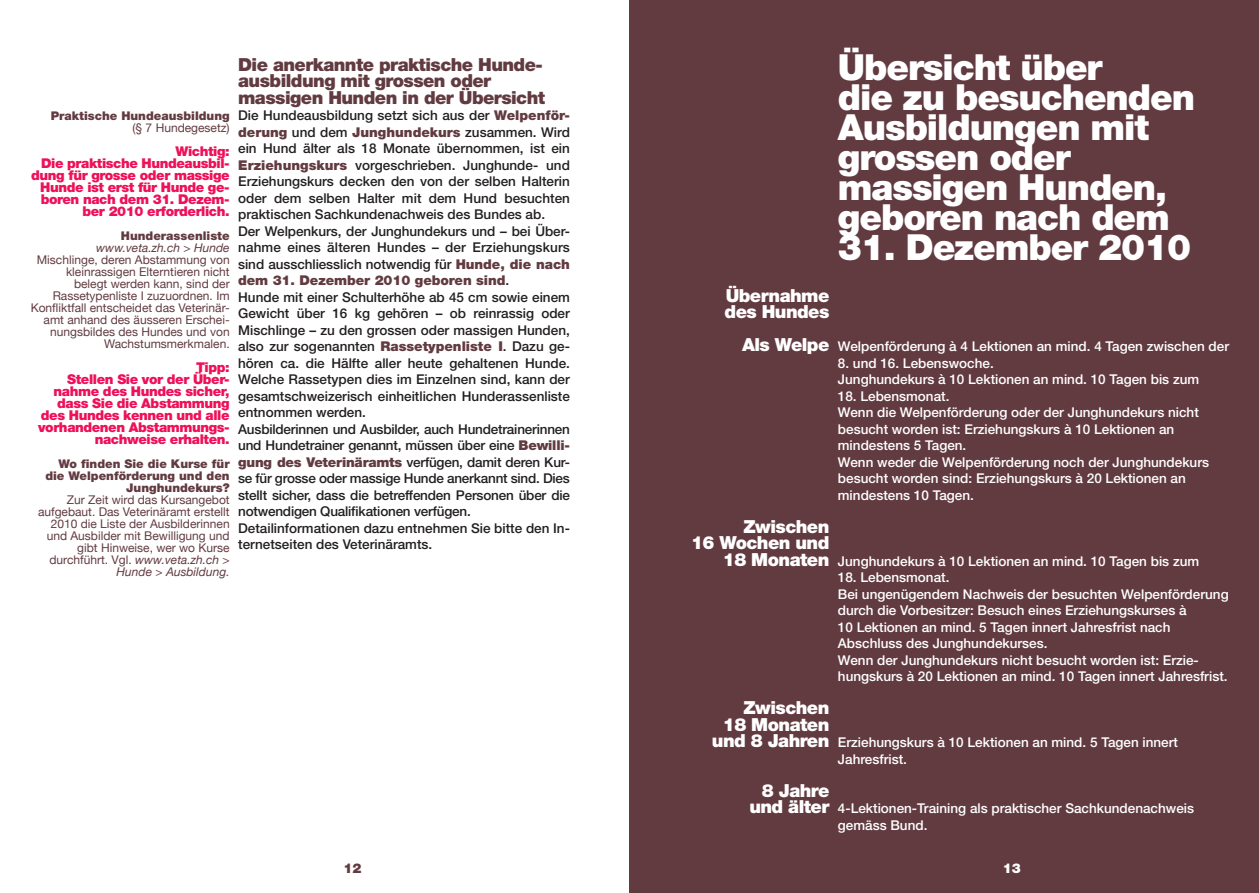
<style>
.page{position:relative;width:1259px;height:893px;background:#fff}
.page>*{position:absolute;margin:0;border:0;box-sizing:border-box;transform-origin:0 0}
.Titel_24{font:900 36px/30px "Helvetica Neue";letter-spacing:-.03em;color:#fff}
._02b_Auszeichnung_2{font:900 18px/16.5px "Helvetica Neue";letter-spacing:-.03em;color:#fff;text-align:right}
._02b_Auszeichnung_2-2{font:900 18px/16.5px "Helvetica Neue";letter-spacing:-.03em;color:#623b41}
._01_Text{font:500 13.5px/16.5px "Helvetica Neue";color:#231f20;text-align:justify}
._01_Text-2{font:500 13.5px/16.5px "Helvetica Neue";color:#fff}
._04_Marginalie_Ausze{font:900 13.5px/12px "Helvetica Neue";letter-spacing:-.03em;color:#ee1059;text-align:right}
.t1{font:900 13.5px "Helvetica Neue";color:#623b41}
.t2{font:900 13.5px "Helvetica Neue";color:#fff}
._03_Marginalie_Text{font:12px/12px "Helvetica Neue";color:#623b41;text-align:right}
._04_Marginalie_Ausze-2{font:900 12px/12px "Helvetica Neue";color:#623b41;text-align:right}
._03_Marginalie_Text-2{font:italic 12px/12px "Helvetica Neue";color:#623b41;text-align:right}
.s1{font-style:normal}
.s2{font-weight:900;color:#623b41}
</style>
<div class="page">
<div style="left:629px;top:0;width:630px;height:893px;background:#623b41"></div>
<p class="_04_Marginalie_Ausze-2" style="left:51px;top:110px;width:180px">Praktische Hundeausbildung</p>
<p class="_03_Marginalie_Text" style="left:132px;top:122px;width:99px">(§ 7 Hundegesetz)</p>
<p class="_04_Marginalie_Ausze" style="left:175px;top:145px;width:56px">Wichtig:</p>
<p class="_04_Marginalie_Ausze" style="left:31px;top:157px;width:200px">Die praktische Hundeausbil&shy;dung für grosse oder massige<br>Hunde ist erst für Hunde ge&shy;boren nach dem 31. Dezem&shy;ber 2010 erforderlich.</p>
<p class="_04_Marginalie_Ausze-2" style="left:121px;top:230px;width:110px">Hunderassenliste</p>
<p class="_03_Marginalie_Text-2" style="left:96px;top:242px;width:135px">www.veta.zh.ch &gt; Hunde</p>
<p class="_03_Marginalie_Text" style="left:37px;top:254px;width:194px">Mischlinge, deren Abstammung von kleinrassigen Elterntieren nicht</p>
<p class="_03_Marginalie_Text" style="left:31px;top:278px;width:200px">belegt werden kann, sind der<br>Rassetypenliste I zuzuordnen. Im<br>Konfliktfall entscheidet das Veterinär&shy;amt anhand des äusseren Erschei&shy;nungsbildes des Hundes und von<br>Wachstumsmerkmalen.</p>
<p class="_04_Marginalie_Ausze" style="left:196px;top:361px;width:35px">Tipp:</p>
<p class="_04_Marginalie_Ausze" style="left:38px;top:373px;width:193px">Stellen Sie vor der Über&shy;nahme des Hundes sicher, dass Sie die Abstammung des Hundes kennen und alle vorhandenen Abstammungs&shy;nachweise erhalten.</p>
<p class="_04_Marginalie_Ausze-2" style="left:45px;top:458px;width:186px">Wo finden Sie die Kurse für die Welpenförderung und den<br>Junghundekurs?</p>
<p class="_03_Marginalie_Text" style="left:38px;top:494px;width:193px">Zur Zeit wird das Kursangebot aufgebaut. Das Veterinäramt erstellt<br>2010 die Liste der Ausbilderinnen und Ausbilder mit Bewilligung und gibt Hinweise, wer wo Kurse</p>
<p class="_03_Marginalie_Text-2" style="left:49px;top:554px;width:182px"><span class="s1">durchführt. Vgl.</span> www.veta.zh.ch &gt;<br>Hunde &gt; Ausbildung.</p>
<p class="_02b_Auszeichnung_2-2" style="left:238px;top:56px;width:304px">Die anerkannte praktische Hunde&shy;ausbildung mit grossen oder</p>
<p class="_02b_Auszeichnung_2-2" style="left:238px;top:89px;width:308px">massigen Hunden in der Übersicht</p>
<p class="_01_Text" style="left:238px;top:107px;width:333px">Die Hundeausbildung setzt sich aus der <span class="s2">Welpenför&shy;derung</span> und dem <span class="s2">Junghundekurs</span> zusammen. Wird ein Hund älter als 18 Monate übernommen, ist ein <span class="s2">Erziehungskurs</span> vorgeschrieben. Junghunde- und Erziehungskurs decken den von der selben Halterin oder dem selben Halter mit dem Hund besuchten praktischen Sachkundenachweis des Bundes ab.</p>
<p class="_01_Text" style="left:238px;top:222px;width:333px">Der Welpenkurs, der Junghundekurs und – bei Über&shy;nahme eines älteren Hundes – der Erziehungskurs sind ausschliesslich notwendig für <span class="s2">Hunde, die nach dem 31. Dezember 2010 geboren sind</span>.</p>
<p class="_01_Text" style="left:238px;top:288px;width:333px">Hunde mit einer Schulterhöhe ab 45 cm sowie einem Gewicht über 16 kg gehören – ob reinrassig oder Mischlinge – zu den grossen oder massigen Hunden, also zur sogenannten <span class="s2">Rassetypenliste I</span>. Dazu ge&shy;hören ca. die Hälfte aller heute gehaltenen Hunde.<br>Welche Rassetypen dies im Einzelnen sind, kann der gesamtschweizerisch einheitlichen Hunderassenliste entnommen werden.</p>
<p class="_01_Text" style="left:238px;top:420px;width:333px">Ausbilderinnen und Ausbilder, auch Hundetrainerinnen und Hundetrainer genannt, müssen über eine <span class="s2">Bewilli&shy;gung des Veterinäramts</span> verfügen, damit deren Kur&shy;se für grosse oder massige Hunde anerkannt sind. Dies stellt sicher, dass die betreffenden Personen über die notwendigen Qualifikationen verfügen.</p>
<p class="_01_Text" style="left:238px;top:519px;width:333px">Detailinformationen dazu entnehmen Sie bitte den In&shy;ternetseiten des Veterinäramts.</p>
<p class="Titel_24" style="left:838px;top:52px;width:266px">Übersicht über</p>
<p class="Titel_24" style="left:838px;top:82px;width:359px">die zu besuchenden</p>
<p class="Titel_24" style="left:838px;top:112px;width:313px">Ausbildungen mit grossen oder</p>
<p class="Titel_24" style="left:838px;top:172px;width:333px">massigen Hunden, geboren nach dem</p>
<p class="Titel_24" style="left:838px;top:232px;width:355px">31. Dezember 2010</p>
<p class="_02b_Auszeichnung_2" style="left:724px;top:287px;width:106px;text-align:left">Übernahme des Hundes</p>
<p class="_02b_Auszeichnung_2" style="left:742px;top:336px;width:89px">Als Welpe</p>
<p class="_02b_Auszeichnung_2" style="left:743px;top:518px;width:87px">Zwischen</p>
<p class="_02b_Auszeichnung_2" style="left:691px;top:534px;width:140px">16 Wochen und<br>18 Monaten</p>
<p class="_02b_Auszeichnung_2" style="left:743px;top:699px;width:87px">Zwischen</p>
<p class="_02b_Auszeichnung_2" style="left:712px;top:716px;width:119px">18 Monaten und 8 Jahren</p>
<p class="_02b_Auszeichnung_2" style="left:762px;top:782px;width:69px">8 Jahre</p>
<p class="_02b_Auszeichnung_2" style="left:749px;top:798px;width:82px">und älter</p>
<p class="_01_Text-2" style="left:838px;top:338px;width:393px">Welpenförderung à 4 Lektionen an mind. 4 Tagen zwischen der</p>
<p class="_01_Text-2" style="left:838px;top:354px;width:157px">8. und 16. Lebenswoche.</p>
<p class="_01_Text-2" style="left:838px;top:371px;width:363px">Junghundekurs à 10 Lektionen an mind. 10 Tagen bis zum</p>
<p class="_01_Text-2" style="left:838px;top:387px;width:113px">18. Lebensmonat.</p>
<p class="_01_Text-2" style="left:838px;top:404px;width:362px">Wenn die Welpenförderung oder der Junghundekurs nicht besucht worden ist: Erziehungskurs à 10 Lektionen an</p>
<p class="_01_Text-2" style="left:838px;top:437px;width:130px">mindestens 5 Tagen.</p>
<p class="_01_Text-2" style="left:838px;top:453px;width:373px">Wenn weder die Welpenförderung noch der Junghundekurs besucht worden sind: Erziehungskurs à 20 Lektionen an</p>
<p class="_01_Text-2" style="left:838px;top:486px;width:137px">mindestens 10 Tagen.</p>
<p class="_01_Text-2" style="left:838px;top:552px;width:363px">Junghundekurs à 10 Lektionen an mind. 10 Tagen bis zum</p>
<p class="_01_Text-2" style="left:838px;top:569px;width:113px">18. Lebensmonat.</p>
<p class="_01_Text-2" style="left:838px;top:585px;width:392px">Bei ungenügendem Nachweis der besuchten Welpenförderung durch die Vorbesitzer: Besuch eines Erziehungskurses à</p>
<p class="_01_Text-2" style="left:838px;top:618px;width:334px">10 Lektionen an mind. 5 Tagen innert Jahresfrist nach</p>
<p class="_01_Text-2" style="left:838px;top:635px;width:211px">Abschluss des Junghundekurses.</p>
<p class="_01_Text-2" style="left:838px;top:651px;width:391px">Wenn der Junghundekurs nicht besucht worden ist: Erzie&shy;hungskurs à 20 Lektionen an mind. 10 Tagen innert Jahresfrist.</p>
<p class="_01_Text-2" style="left:838px;top:734px;width:342px">Erziehungskurs à 10 Lektionen an mind. 5 Tagen innert</p>
<p class="_01_Text-2" style="left:838px;top:750px;width:71px">Jahresfrist.</p>
<p class="_01_Text-2" style="left:838px;top:800px;width:358px">4-Lektionen-Training als praktischer Sachkundenachweis gemäss Bund.</p>
<p class="t1" style="left:343px;top:860px;width:20px">12</p>
<p class="t2" style="left:1002px;top:860px;width:20px">13</p>
</div>
